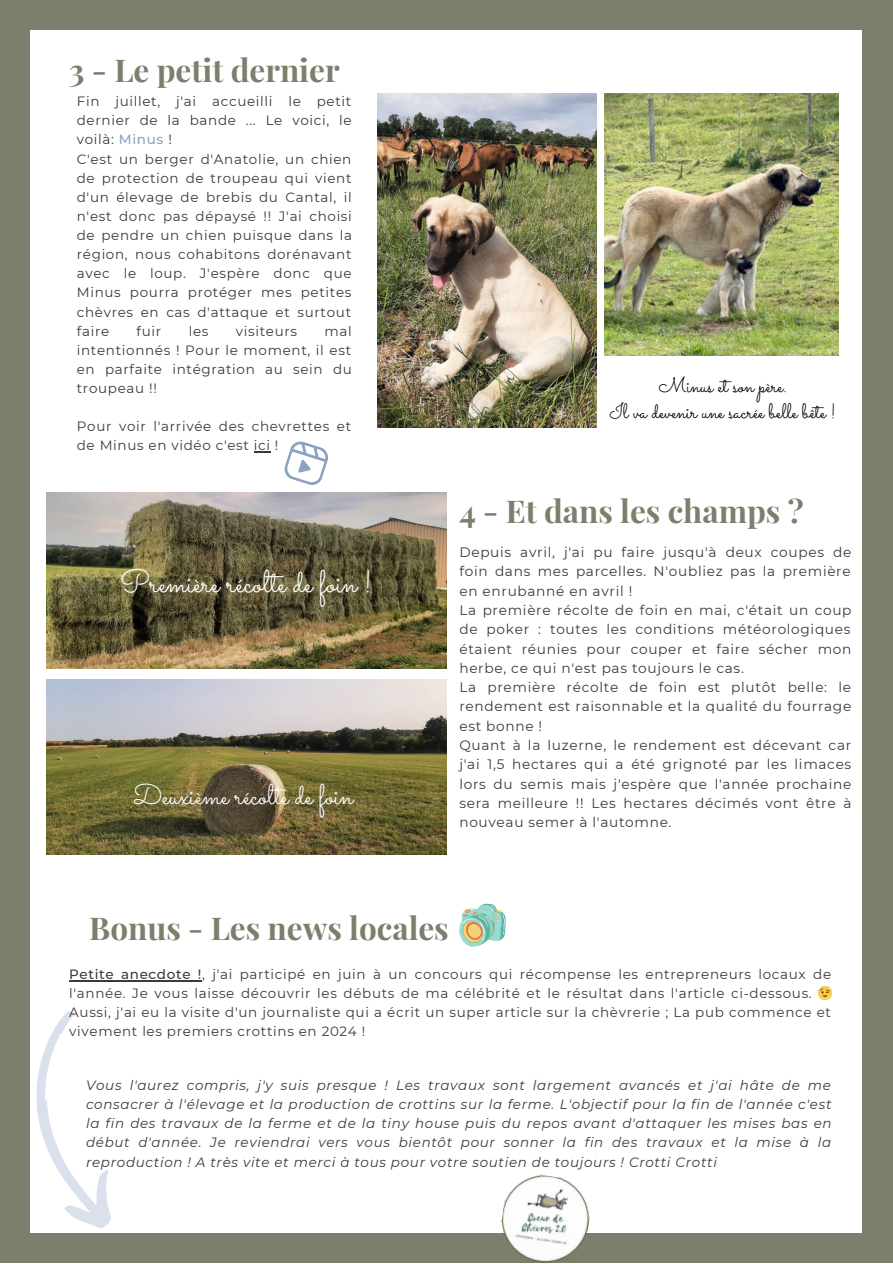
<style>
.page{position:relative;width:893px;height:1264px;background:#fff}
.page>*{position:absolute;margin:0;border:0;box-sizing:border-box;transform-origin:0 0}
.t1{font:31.5px "Sacramento";color:#fff}
.t2{font:700 31.35px "Playfair Display";color:#7b7f6b}
.t3{font:28.5px "Sacramento";color:#fff}
.t4{font:21px "Sacramento";color:#000}
.t5{font:13.65px/19.4px "Montserrat";letter-spacing:.05em;color:#403835;text-align:justify}
.t6{font:13.5px/19px "Montserrat";letter-spacing:.05em;color:#403835;text-align:justify}
.t7{font:italic 13.5px/19px "Montserrat";letter-spacing:.05em;color:#403835;text-align:justify}
.s1{font-weight:500;color:#8ca2c3}
.s2{font-weight:500}
</style>
<div class="page">
<div style="left:0;top:0;width:892px;height:1262px;background:#7b7f6b"></div>
<div style="left:31px;top:30px;width:829px;height:1202px;background:#fff"></div>
<img style="left:46px;top:492px;width:400px;height:176px">
<img style="left:46px;top:679px;width:400px;height:175px">
<img style="left:377px;top:93px;width:219px;height:334px">
<img style="left:604px;top:93px;width:234px;height:262px">
<svg style="left:284px;top:441px;width:44px;height:44px"></svg>
<svg style="left:30px;top:1009px;width:95px;height:224px"></svg>
<img style="left:496px;top:1174px;width:98px;height:88px">
<svg style="left:459px;top:903px;width:46px;height:43px"></svg>
<svg style="left:254px;top:451px;width:17px;height:1px"></svg>
<hr style="left:69px;top:980px;width:133px;height:1px;background:#403835">
<p class="t2" style="left:69px;top:48px;width:272px">3 - Le petit dernier</p>
<p class="t6" style="left:77px;top:92px;width:276px">Fin juillet, j'ai accueilli le petit dernier de la bande ... Le voici, le voilà: <span class="s1">Minus</span> !</p>
<p class="t6" style="left:77px;top:149px;width:277px">C'est un berger d'Anatolie, un chien de protection de troupeau qui vient d'un élevage de brebis du Cantal, il n'est donc pas dépaysé !! J'ai choisi de pendre un chien puisque dans la région, nous cohabitons dorénavant avec le loup. J'espère donc que Minus pourra protéger mes petites chèvres en cas d'attaque et surtout faire</p>
<p class="t6" style="left:137px;top:321px;width:26px">fuir</p>
<p class="t6" style="left:189px;top:321px;width:21px">les</p>
<p class="t6" style="left:236px;top:321px;width:63px">visiteurs</p>
<p class="t6" style="left:77px;top:321px;width:276px;text-indent:248px">mal intentionnés ! Pour le moment, il est en parfaite intégration au sein du troupeau !!</p>
<p class="t6" style="left:77px;top:417px;width:276px">Pour voir l'arrivée des chevrettes et de Minus en vidéo c'est ici !</p>
<p class="t1" style="left:120px;top:562px;width:253px">Première récolte de foin !</p>
<p class="t3" style="left:133px;top:777px;width:221px">Deuxième récolte de foin</p>
<p class="t4" style="left:659px;top:373px;width:129px">Minus et son père.</p>
<p class="t4" style="left:610px;top:399px;width:227px">Il va devenir une sacrée belle bête !</p>
<p class="t2" style="left:459px;top:489px;width:346px">4 - Et dans les champs ?</p>
<p class="t5" style="left:459px;top:542px;width:393px">Depuis avril, j'ai pu faire jusqu'à deux coupes de foin dans mes parcelles. N'oubliez pas la première en enrubanné en avril !</p>
<p class="t5" style="left:459px;top:600px;width:393px">La première récolte de foin en mai, c'était un coup de poker : toutes les conditions météorologiques étaient réunies pour couper et faire sécher mon herbe, ce qui n'est pas toujours le cas.</p>
<p class="t5" style="left:459px;top:677px;width:393px">La première récolte de foin est plutôt belle: le rendement est raisonnable et la qualité du fourrage est bonne !</p>
<p class="t5" style="left:459px;top:735px;width:393px">Quant à la luzerne, le rendement est décevant car j'ai 1,5 hectares qui a été grignoté par les limaces lors du semis mais j'espère que l'année prochaine sera meilleure !! Les hectares décimés vont être à nouveau semer à l'automne.</p>
<p class="t2" style="left:89px;top:906px;width:361px">Bonus - Les news locales</p>
<p class="t6" style="left:69px;top:964px;width:763px;text-align:left"><span class="s2">Petite anecdote !</span>, j'ai participé en juin à un concours qui récompense les entrepreneurs locaux de l'année. Je vous laisse découvrir les débuts de ma célébrité et le résultat dans l'article ci-dessous.<br>Aussi, j'ai eu la visite d'un journaliste qui a écrit un super article sur la chèvrerie ; La pub commence et vivement les premiers crottins en 2024 !</p>
<p class="t7" style="left:86px;top:1075px;width:747px">Vous l'aurez compris, j'y suis presque ! Les travaux sont largement avancés et j'ai hâte de me consacrer à l'élevage et la production de crottins sur la ferme. L'objectif pour la fin de l'année c'est la fin des travaux de la ferme et de la tiny house puis du repos avant d'attaquer les mises bas en début d'année. Je reviendrai vers vous bientôt pour sonner la fin des travaux et la mise à la reproduction ! A très vite et merci à tous pour votre soutien de toujours ! Crotti Crotti</p>
</div>
